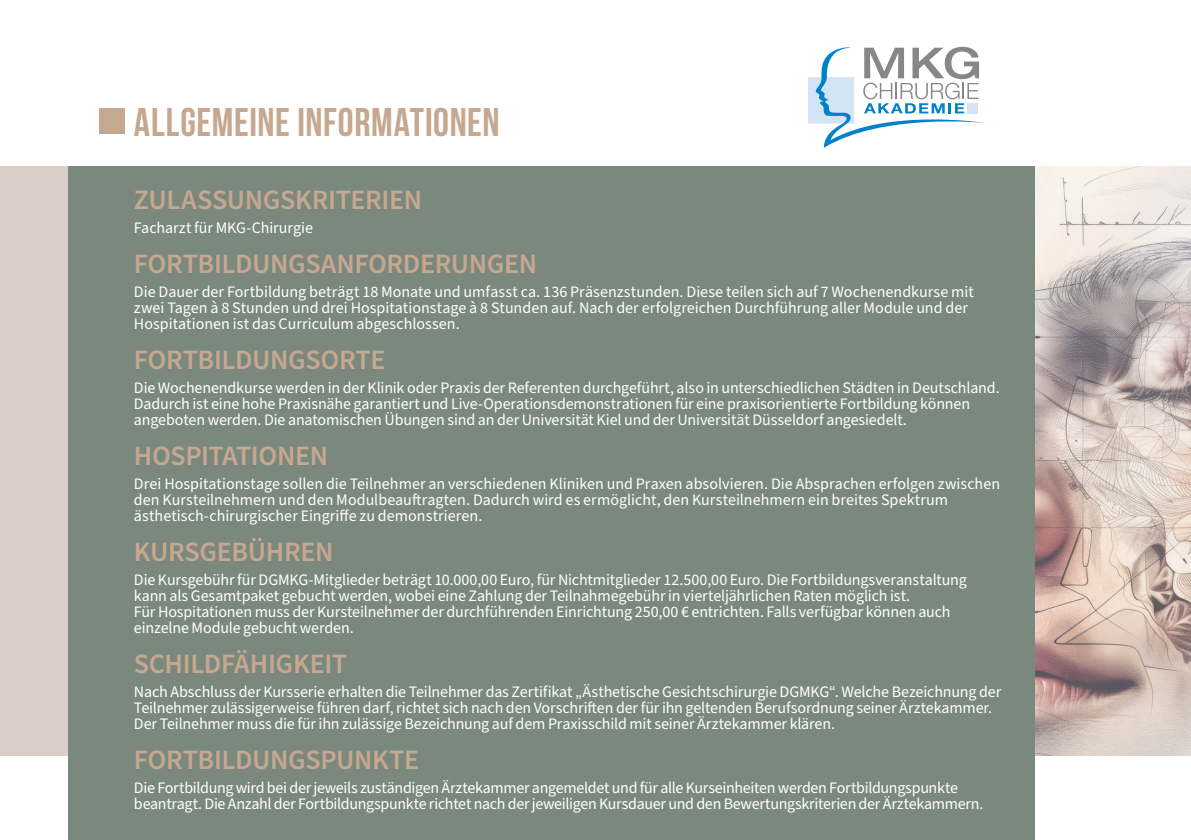
<style>
.page{position:relative;width:1191px;height:840px;background:#fff}
.page>*{position:absolute;margin:0;border:0;box-sizing:border-box;transform-origin:0 0}
.t1{font:40px "Bebas Neue";letter-spacing:.015em;color:#c6a78f}
.t2{font:600 28px "Source Sans Pro";letter-spacing:-.015em;color:#c6a78f}
.t3{font:16px/16px "Source Sans Pro";letter-spacing:-.005em;color:#fff}
</style>
<div class="page">
<img style="left:0;top:166px;width:1191px;height:589px">
<div style="left:68px;top:166px;width:966px;height:673px;background:#7a887e"></div>
<div style="left:99px;top:108px;width:26px;height:25px;background:#c6a78f"></div>
<div style="left:808px;top:77px;width:46px;height:46px;background:#d3e4f6"></div>
<svg style="left:815px;top:47px;width:169px;height:101px"></svg>
<div style="left:967px;top:103px;width:11px;height:11px;background:#d3e4f6"></div>
<h1 class="t1" style="left:134px;top:101px;width:367px">ALLGEMEINE INFORMATIONEN</h1>
<h2 class="t2" style="left:134px;top:180px;width:290px">ZULASSUNGSKRITERIEN</h2>
<p class="t3" style="left:134px;top:220px;width:180px">Facharzt für MKG-Chirurgie</p>
<h2 class="t2" style="left:134px;top:244px;width:405px">FORTBILDUNGSANFORDERUNGEN</h2>
<p class="t3" style="left:134px;top:284px;width:841px">Die Dauer der Fortbildung beträgt 18 Monate und umfasst ca. 136 Präsenzstunden. Diese teilen sich auf 7 Wochenendkurse mit zwei Tagen à 8 Stunden und drei Hospitationstage à 8 Stunden auf. Nach der erfolgreichen Durchführung aller Module und der<br>Hospitationen ist das Curriculum abgeschlossen.</p>
<h2 class="t2" style="left:134px;top:340px;width:253px">FORTBILDUNGSORTE</h2>
<p class="t3" style="left:134px;top:380px;width:867px">Die Wochenendkurse werden in der Klinik oder Praxis der Referenten durchgeführt, also in unterschiedlichen Städten in Deutschland.<br>Dadurch ist eine hohe Praxisnähe garantiert und Live-Operationsdemonstrationen für eine praxisorientierte Fortbildung können angeboten werden. Die anatomischen Übungen sind an der Universität Kiel und der Universität Düsseldorf angesiedelt.</p>
<h2 class="t2" style="left:134px;top:436px;width:196px">HOSPITATIONEN</h2>
<p class="t3" style="left:134px;top:476px;width:867px">Drei Hospitationstage sollen die Teilnehmer an verschiedenen Kliniken und Praxen absolvieren. Die Absprachen erfolgen zwischen den Kursteilnehmern und den Modulbeauftragten. Dadurch wird es ermöglicht, den Kursteilnehmern ein breites Spektrum ästhetisch-chirurgischer Eingriffe zu demonstrieren.</p>
<h2 class="t2" style="left:134px;top:532px;width:201px">KURSGEBÜHREN</h2>
<p class="t3" style="left:134px;top:572px;width:834px">Die Kursgebühr für DGMKG-Mitglieder beträgt 10.000,00 Euro, für Nichtmitglieder 12.500,00 Euro. Die Fortbildungsveranstaltung kann als Gesamtpaket gebucht werden, wobei eine Zahlung der Teilnahmegebühr in vierteljährlichen Raten möglich ist.<br>Für Hospitationen muss der Kursteilnehmer der durchführenden Einrichtung 250,00 € entrichten. Falls verfügbar können auch einzelne Module gebucht werden.</p>
<h2 class="t2" style="left:134px;top:644px;width:215px">SCHILDFÄHIGKEIT</h2>
<p class="t3" style="left:134px;top:684px;width:869px">Nach Abschluss der Kursserie erhalten die Teilnehmer das Zertifikat „Ästhetische Gesichtschirurgie DGMKG“. Welche Bezeichnung der<br>Teilnehmer zulässigerweise führen darf, richtet sich nach den Vorschriften der für ihn geltenden Berufsordnung seiner Ärztekammer.<br>Der Teilnehmer muss die für ihn zulässige Bezeichnung auf dem Praxisschild mit seiner Ärztekammer klären.</p>
<h2 class="t2" style="left:134px;top:740px;width:287px">FORTBILDUNGSPUNKTE</h2>
<p class="t3" style="left:134px;top:780px;width:851px">Die Fortbildung wird bei der jeweils zuständigen Ärztekammer angemeldet und für alle Kurseinheiten werden Fortbildungspunkte beantragt. Die Anzahl der Fortbildungspunkte richtet nach der jeweiligen Kursdauer und den Bewertungskriterien der Ärztekammern.</p>
</div>
